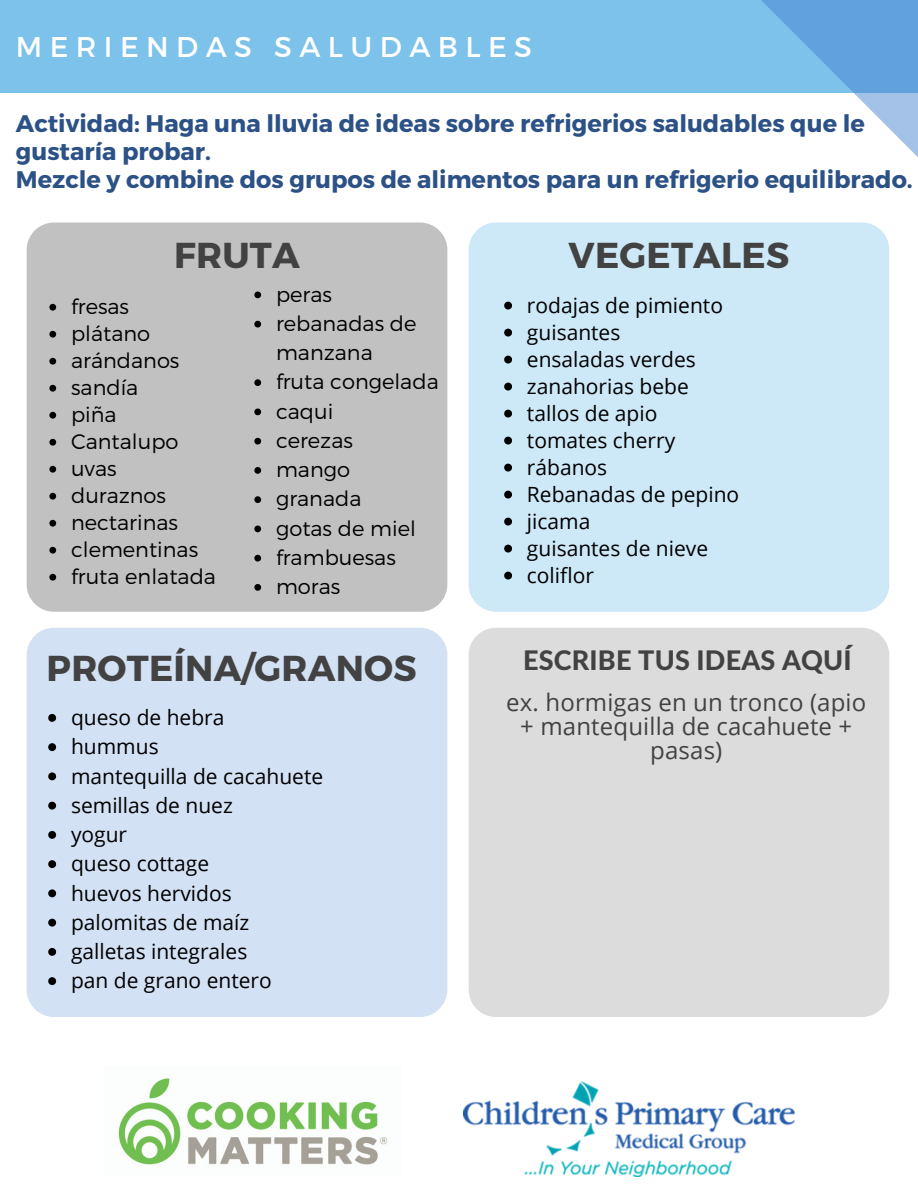
<style>
.page{position:relative;width:918px;height:1188px;background:#fff}
.page>*{position:absolute;margin:0;border:0;box-sizing:border-box;transform-origin:0 0}
.t1{font:700 36px "Montserrat";letter-spacing:.005em;color:#424242}
.t2{font:28.5px "Montserrat";letter-spacing:.26em;color:#fff}
.t3{font:800 27px "Lato Latin";letter-spacing:.005em;color:#424242}
.t4{font:700 24px/28.2px "Montserrat";color:#2b5187}
.t5{font:24px/23.7px "Open Sans";letter-spacing:.005em;color:#424242;text-align:center}
.t6{font:21px/27px "Open Sans";color:#000}
.t7{font:300 21px/27px "Montserrat";color:#000}
</style>
<div class="page">
<img style="left:464px;top:1081px;width:330px;height:96px">
<img style="left:118px;top:1078px;width:270px;height:87px">
<div style="left:0;top:0;width:918px;height:92px;background:#7cc2ea"></div>
<svg style="left:728px;top:0;width:190px;height:157px"></svg>
<div style="left:27px;top:223px;width:420px;height:389px;background:#c1c1c1;border-radius:27px"></div>
<div style="left:469px;top:223px;width:420px;height:389px;background:#cde8f7;border-radius:27px"></div>
<div style="left:27px;top:628px;width:420px;height:389px;background:#d3e1f4;border-radius:27px"></div>
<svg style="left:49px;top:304px;width:7px;height:7px"></svg>
<svg style="left:49px;top:331px;width:7px;height:7px"></svg>
<svg style="left:49px;top:358px;width:7px;height:7px"></svg>
<svg style="left:49px;top:385px;width:7px;height:7px"></svg>
<svg style="left:49px;top:412px;width:7px;height:7px"></svg>
<svg style="left:49px;top:439px;width:7px;height:7px"></svg>
<svg style="left:49px;top:466px;width:7px;height:7px"></svg>
<svg style="left:49px;top:493px;width:7px;height:7px"></svg>
<svg style="left:49px;top:520px;width:7px;height:7px"></svg>
<svg style="left:49px;top:547px;width:7px;height:7px"></svg>
<svg style="left:49px;top:574px;width:7px;height:7px"></svg>
<svg style="left:254px;top:292px;width:7px;height:6px"></svg>
<svg style="left:254px;top:321px;width:7px;height:7px"></svg>
<svg style="left:254px;top:379px;width:7px;height:7px"></svg>
<svg style="left:254px;top:409px;width:7px;height:6px"></svg>
<svg style="left:254px;top:438px;width:7px;height:7px"></svg>
<svg style="left:254px;top:467px;width:7px;height:7px"></svg>
<svg style="left:254px;top:496px;width:7px;height:7px"></svg>
<svg style="left:254px;top:526px;width:7px;height:6px"></svg>
<svg style="left:254px;top:555px;width:7px;height:7px"></svg>
<svg style="left:254px;top:584px;width:7px;height:7px"></svg>
<svg style="left:504px;top:302px;width:8px;height:8px"></svg>
<svg style="left:504px;top:329px;width:8px;height:8px"></svg>
<svg style="left:504px;top:356px;width:8px;height:8px"></svg>
<svg style="left:504px;top:383px;width:8px;height:8px"></svg>
<svg style="left:504px;top:410px;width:8px;height:8px"></svg>
<svg style="left:504px;top:437px;width:8px;height:8px"></svg>
<svg style="left:504px;top:464px;width:8px;height:8px"></svg>
<svg style="left:504px;top:491px;width:8px;height:8px"></svg>
<svg style="left:504px;top:518px;width:8px;height:8px"></svg>
<svg style="left:504px;top:545px;width:8px;height:8px"></svg>
<svg style="left:504px;top:572px;width:8px;height:8px"></svg>
<svg style="left:48px;top:714px;width:8px;height:8px"></svg>
<svg style="left:48px;top:743px;width:8px;height:8px"></svg>
<svg style="left:48px;top:772px;width:8px;height:8px"></svg>
<svg style="left:48px;top:802px;width:8px;height:8px"></svg>
<svg style="left:48px;top:831px;width:8px;height:8px"></svg>
<svg style="left:48px;top:860px;width:8px;height:8px"></svg>
<svg style="left:48px;top:889px;width:8px;height:8px"></svg>
<svg style="left:48px;top:919px;width:8px;height:8px"></svg>
<svg style="left:48px;top:948px;width:8px;height:8px"></svg>
<svg style="left:48px;top:977px;width:8px;height:8px"></svg>
<div style="left:469px;top:628px;width:420px;height:389px;background:#dcdcdc;border-radius:27px"></div>
<h2 class="t2" style="left:16px;top:29px;width:518px">MERIENDAS SALUDABLES</h2>
<p class="t4" style="left:16px;top:108px;width:898px">Actividad: Haga una lluvia de ideas sobre refrigerios saludables que le gustaría probar.<br>Mezcle y combine dos grupos de alimentos para un refrigerio equilibrado.</p>
<h1 class="t1" style="left:174px;top:232px;width:127px">FRUTA</h1>
<h1 class="t1" style="left:569px;top:232px;width:222px">VEGETALES</h1>
<p class="t7" style="left:71px;top:292px;width:146px">fresas<br>plátano arándanos sandía<br>piña<br>Cantalupo uvas duraznos nectarinas clementinas fruta enlatada</p>
<p class="t7" style="left:276px;top:278px;width:164px;line-height:29.2px">peras rebanadas de manzana<br>fruta congelada caqui<br>cerezas<br>mango granada<br>gotas de miel frambuesas moras</p>
<h1 class="t1" style="left:47px;top:645px;width:371px">PROTEÍNA/GRANOS</h1>
<p class="t6" style="left:71px;top:702px;width:254px;line-height:29.2px">queso de hebra<br>hummus<br>mantequilla de cacahuete semillas de nuez<br>yogur<br>queso cottage<br>huevos hervidos palomitas de maíz galletas integrales<br>pan de grano entero</p>
<p class="t6" style="left:527px;top:291px;width:214px">rodajas de pimiento guisantes<br>ensaladas verdes zanahorias bebe tallos de apio tomates cherry rábanos<br>Rebanadas de pepino jicama<br>guisantes de nieve coliflor</p>
<p class="t3" style="left:523px;top:648px;width:330px">ESCRIBE TUS IDEAS AQUÍ</p>
<p class="t5" style="left:506px;top:690px;width:361px">ex. hormigas en un tronco (apio + mantequilla de cacahuete + pasas)</p>
</div>
